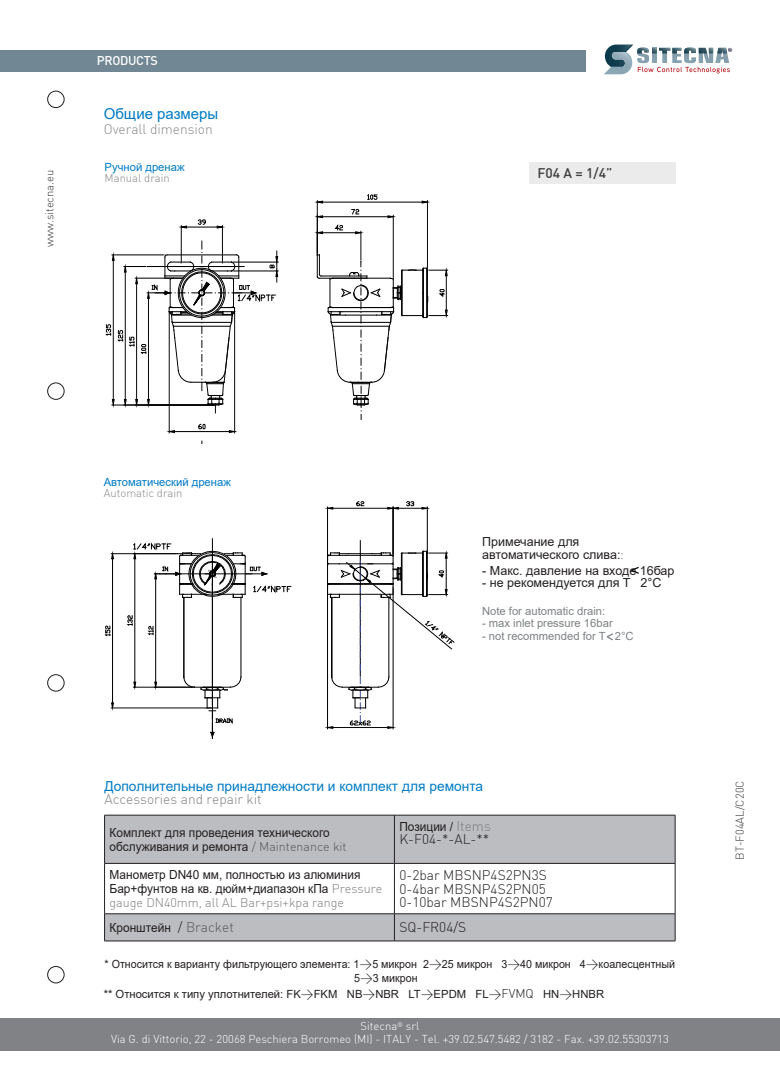
<style>
.page{position:relative;width:780px;height:1088px;background:#fff}
.page>*{position:absolute;margin:0;border:0;box-sizing:border-box;transform-origin:0 0}
.t1{font:15px "Arial";color:#007cc4}
.t2{font:300 13.75px "DIN";color:#231f20}
.t3{font:13.75px "Arial";color:#007cc4}
.t4{font:300 13.75px "DIN";color:#808285}
.t5{font:300 13.75px "DIN";color:#87888a}
.t6{font:500 13.75px "DIN";color:#3e3e3f}
.t7{font:12.5px/13.8px "Arial";color:#231f20;scale:.95 1}
.t8{font:12.5px/12.5px "Arial";color:#231f20}
.t9{font:500 12.5px "DIN";letter-spacing:-.025em;color:#fff}
.t10{font:300 11.25px/12.5px "DIN";color:#fff;text-align:center}
.t11{font:11.25px "Arial";color:#231f20;scale:.95 1}
.t12{font:11.25px "Arial";color:#7d8183}
.t13{font:11.25px "Arial";color:#231f20}
.t14{font:11.25px "Arial";color:#007cc4}
.t15{font:300 11.25px "DIN";color:#3e3e3f}
.t16{font:300 11.25px "DIN";color:#87888a}
.s1{font-size:11.25px;color:#87888a}
.s2{font-family:"DIN";font-weight:300;color:#57585a}
.s3{font-family:"DIN";font-weight:300;font-size:13.75px;color:#7c7f81}
.s4{font-family:"DIN";font-weight:300;color:#7c7f81}
.s5{font-family:"DIN";font-weight:300;font-size:13.75px}
.s6{font-family:"DIN";font-weight:300;font-size:13.75px;color:#57585a}
.s7{font-family:"DIN";font-weight:300;font-size:12.5px}
</style>
<div class="page">
<div style="left:0;top:50px;width:585px;height:22px;background:#718793"></div>
<svg style="left:604px;top:45px;width:128px;height:29px"></svg>
<div style="left:0;top:1018px;width:780px;height:32px;background:#808285"></div>
<svg style="left:105px;top:194px;width:344px;height:250px"></svg>
<hr style="left:169px;top:313px;width:1px;height:120px;background:#000">
<hr style="left:234px;top:313px;width:1px;height:120px;background:#000">
<hr style="left:174px;top:431px;width:55px;height:1px;background:#000">
<svg style="left:198px;top:424px;width:8px;height:5px"></svg>
<hr style="left:181px;top:226px;width:1px;height:35px;background:#000">
<hr style="left:222px;top:226px;width:1px;height:35px;background:#000">
<hr style="left:186px;top:227px;width:31px;height:1px;background:#000">
<svg style="left:198px;top:219px;width:8px;height:6px"></svg>
<hr style="left:427px;top:201px;width:1px;height:66px;background:#000">
<hr style="left:317px;top:201px;width:1px;height:52px;background:#000">
<hr style="left:322px;top:202px;width:100px;height:1px;background:#000">
<svg style="left:367px;top:194px;width:10px;height:6px"></svg>
<hr style="left:393px;top:215px;width:1px;height:62px;background:#000">
<hr style="left:322px;top:216px;width:66px;height:1px;background:#000">
<svg style="left:351px;top:209px;width:8px;height:6px"></svg>
<svg style="left:316px;top:225px;width:131px;height:194px"></svg>
<svg style="left:106px;top:241px;width:172px;height:172px"></svg>
<hr style="left:427px;top:507px;width:1px;height:43px;background:#000">
<hr style="left:133px;top:687px;width:60px;height:1px;background:#000">
<hr style="left:135px;top:559px;width:1px;height:123px;background:#000">
<svg style="left:127px;top:615px;width:6px;height:11px"></svg>
<svg style="left:134px;top:682px;width:2px;height:6px"></svg>
<hr style="left:111px;top:708px;width:100px;height:1px;background:#000">
<hr style="left:111px;top:553px;width:65px;height:1px;background:#000">
<hr style="left:112px;top:559px;width:1px;height:144px;background:#000">
<svg style="left:105px;top:625px;width:6px;height:11px"></svg>
<hr style="left:155px;top:579px;width:1px;height:103px;background:#000">
<svg style="left:148px;top:626px;width:6px;height:9px"></svg>
<hr style="left:184px;top:597px;width:1px;height:80px;background:#000">
<hr style="left:241px;top:597px;width:1px;height:80px;background:#000">
<hr style="left:212px;top:539px;width:1px;height:166px;background:#000">
<hr style="left:360px;top:541px;width:1px;height:135px;background:#000">
<hr style="left:327px;top:585px;width:1px;height:144px;background:#000">
<hr style="left:393px;top:589px;width:1px;height:140px;background:#000">
<svg style="left:183px;top:676px;width:58px;height:62px"></svg>
<hr style="left:327px;top:507px;width:1px;height:51px;background:#000">
<hr style="left:333px;top:508px;width:55px;height:1px;background:#000">
<svg style="left:356px;top:501px;width:8px;height:5px"></svg>
<svg style="left:388px;top:501px;width:39px;height:8px"></svg>
<svg style="left:133px;top:543px;width:158px;height:55px"></svg>
<hr style="left:393px;top:508px;width:1px;height:47px;background:#000">
<svg style="left:327px;top:551px;width:127px;height:177px"></svg>
<svg style="left:105px;top:816px;width:570px;height:125px;fill:#bcbdc0"></svg>
<hr style="left:104px;top:815px;width:290px;height:1px;background:#231f20">
<hr style="left:104px;top:815px;width:1px;height:48px;background:#231f20">
<hr style="left:394px;top:815px;width:281px;height:1px;background:#231f20">
<hr style="left:394px;top:815px;width:1px;height:48px;background:#231f20">
<hr style="left:675px;top:815px;width:1px;height:48px;background:#231f20">
<hr style="left:104px;top:863px;width:290px;height:1px;background:#231f20">
<hr style="left:394px;top:863px;width:281px;height:1px;background:#231f20">
<hr style="left:104px;top:863px;width:1px;height:50px;background:#231f20">
<hr style="left:394px;top:863px;width:1px;height:50px;background:#231f20">
<hr style="left:675px;top:863px;width:1px;height:50px;background:#231f20">
<hr style="left:104px;top:913px;width:290px;height:1px;background:#231f20">
<svg style="left:104px;top:914px;width:1px;height:27px"></svg>
<hr style="left:394px;top:913px;width:281px;height:1px;background:#231f20">
<svg style="left:394px;top:914px;width:1px;height:27px"></svg>
<svg style="left:675px;top:914px;width:1px;height:27px"></svg>
<hr style="left:104px;top:941px;width:290px;height:1px;background:#231f20">
<hr style="left:394px;top:941px;width:281px;height:1px;background:#231f20">
<div style="left:528px;top:163px;width:147px;height:21px;background:#ebebec"></div>
<svg style="left:607px;top:633px;width:6px;height:8px"></svg>
<svg style="left:631px;top:566px;width:8px;height:8px"></svg>
<div style="left:47px;top:91px;width:17px;height:17px;border:1px solid #231f20;border-radius:50%"></div>
<div style="left:47px;top:383px;width:17px;height:16px;border:1px solid #231f20;border-radius:50%"></div>
<div style="left:47px;top:674px;width:17px;height:17px;border:1px solid #231f20;border-radius:50%"></div>
<div style="left:47px;top:966px;width:17px;height:17px;border:1px solid #231f20;border-radius:50%"></div>
<p class="t15" style="left:42px;top:247px;width:79px;rotate:-90deg">www.sitecna.eu</p>
<p class="t9" style="left:97px;top:53px;width:62px">PRODUCTS</p>
<p class="t1" style="left:104px;top:103px;width:116px">Общие размеры</p>
<p class="t5" style="left:104px;top:121px;width:111px">Overall dimension</p>
<p class="t14" style="left:105px;top:159px;width:81px">Ручной дренаж</p>
<p class="t16" style="left:105px;top:171px;width:67px">Manual drain</p>
<p class="t6" style="left:537px;top:164px;width:76px">F04 A = 1/4”</p>
<p class="t14" style="left:104px;top:474px;width:129px">Автоматический дренаж</p>
<p class="t16" style="left:104px;top:486px;width:80px">Automatic drain</p>
<p class="t8" style="left:482px;top:535px;width:143px">Примечание для автоматического слива:<span class="s1">:</span></p>
<p class="t8" style="left:482px;top:564px;width:194px">- Макс. давление на входе 16бар</p>
<p class="t8" style="left:482px;top:577px;width:181px">- не рекомендуется для T 2°C</p>
<p class="t12" style="left:482px;top:603px;width:125px">Note for automatic drain:</p>
<p class="t12" style="left:482px;top:615px;width:132px">- max inlet pressure 16bar</p>
<p class="t12" style="left:482px;top:628px;width:153px">- not recommended for T 2°C</p>
<p class="t3" style="left:104px;top:776px;width:380px">Дополнительные принадлежности и комплект для ремонта</p>
<p class="t4" style="left:104px;top:791px;width:159px">Accessories and repair kit</p>
<p class="t7" style="left:110px;top:825px;width:251px">Комплект для проведения технического обслуживания и ремонта <span class="s2">/ Maintenance kit</span></p>
<p class="t7" style="left:399px;top:819px;width:98px">Позиции / <span class="s3">Items</span></p>
<p class="t2" style="left:399px;top:831px;width:91px">K-F04-*-AL-**</p>
<p class="t7" style="left:110px;top:868px;width:289px">Манометр DN40 мм, полностью из алюминия<br>Бар+фунтов на кв. дюйм+диапазон кПа <span class="s4">Pressure gauge DN40mm, all AL Bar+psi+kpa range</span></p>
<p class="t2" style="left:399px;top:866px;width:149px">0-2bar MBSNP4S2PN3S</p>
<p class="t2" style="left:399px;top:880px;width:148px">0-4bar MBSNP4S2PN05</p>
<p class="t2" style="left:399px;top:894px;width:155px">0-10bar MBSNP4S2PN07</p>
<p class="t7" style="left:110px;top:921px;width:132px">Кронштейн <span class="s5">/</span> <span class="s6">Bracket</span></p>
<p class="t2" style="left:399px;top:919px;width:68px">SQ-FR04/S</p>
<p class="t11" style="left:105px;top:956px;width:602px">* Относится к варианту фильтрующего элемента: 1<span class="s7">&gt;</span>5 микрон 2<span class="s7">&gt;</span>25 микрон 3<span class="s7">&gt;</span>40 микрон 4<span class="s7">&gt;</span>коалесцентный</p>
<p class="t11" style="left:354px;top:970px;width:68px">5<span class="s7">&gt;</span>3 микрон</p>
<p class="t13" style="left:104px;top:986px;width:502px">** Относится к типу уплотнителей: FK<span class="s7">&gt;</span>FKM NB<span class="s7">&gt;</span>NBR LT<span class="s7">&gt;</span>EPDM FL<span class="s7">&gt;FVMQ</span> HN<span class="s7">&gt;</span>HNBR</p>
<p class="t10" style="left:111px;top:1020px;width:559px">Sitecna<sup>®</sup> srl<br>Via G. di Vittorio, 22 - 20068 Peschiera Borromeo (MI) - ITALY - Tel. +39.02.547.5482 / 3182 - Fax. +39.02.55303713</p>
<p class="t15" style="left:732px;top:860px;width:81px;rotate:-90deg">BT-F04AL/C20C</p>
</div>
